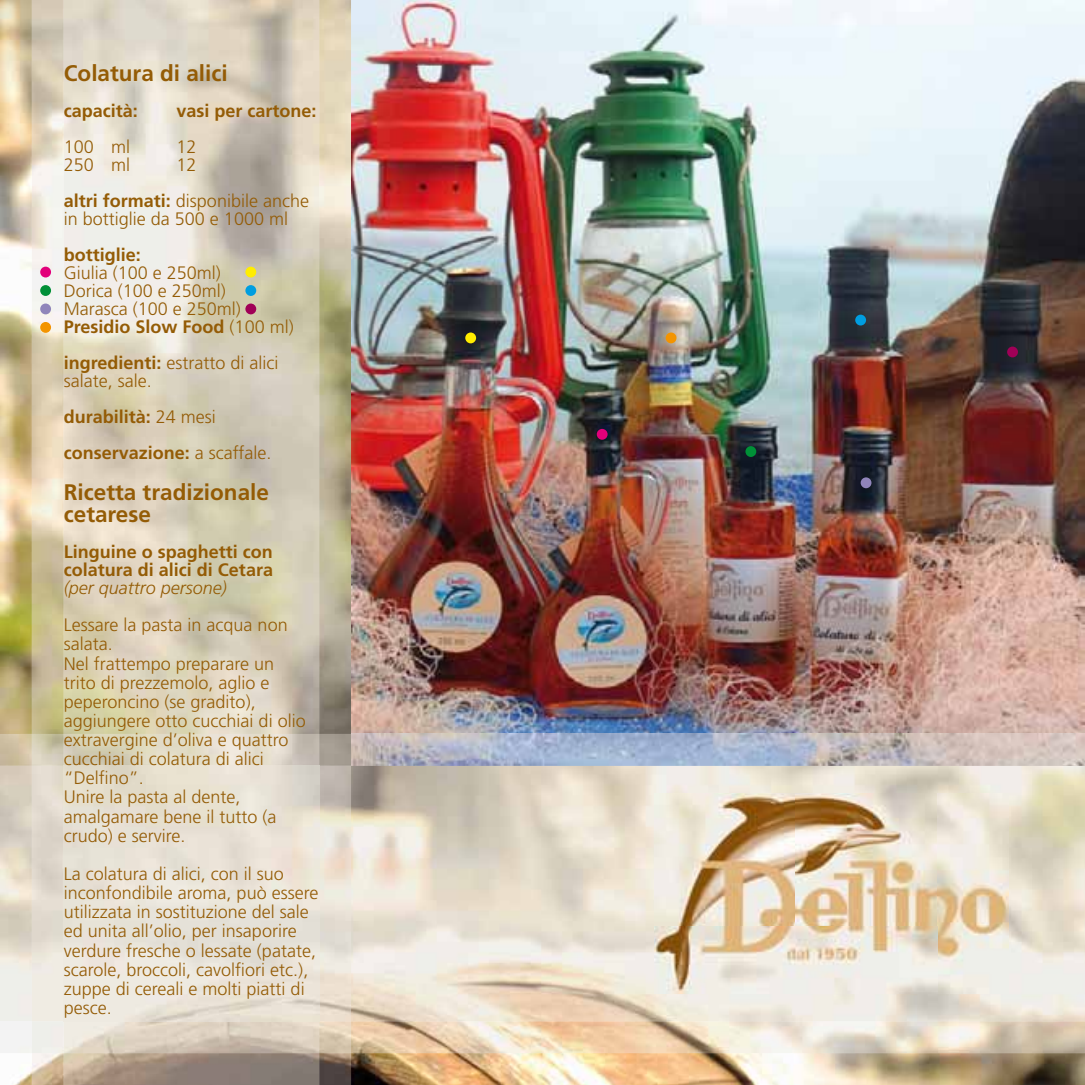
<style>
.page{position:relative;width:1085px;height:1085px;background:#fff}
.page>*{position:absolute;margin:0;border:0;box-sizing:border-box;transform-origin:0 0}
.t1{font:700 22.5px/22.5px "Frutiger";color:#945c06}
.t2{font:300 18px/19.1px "Frutiger";color:#945c06}
.t3{font:700 18px/36px "Frutiger";color:#945c06}
.t4{font:italic 300 18px "Frutiger";color:#945c06}
.s1{font-weight:700}
.s2{font-weight:300}
</style>
<div class="page">
<img style="left:0;top:0;width:1084px;height:1084px">
<img style="left:351px;top:0;width:733px;height:733px">
<img style="left:32px;top:0;width:319px;height:1084px">
<img style="left:64px;top:0;width:255px;height:1084px">
<img style="left:0;top:733px;width:1084px;height:319px">
<img style="left:32px;top:733px;width:319px;height:319px">
<img style="left:64px;top:733px;width:255px;height:319px">
<img style="left:0;top:765px;width:1084px;height:255px">
<img style="left:32px;top:765px;width:319px;height:255px">
<img style="left:64px;top:765px;width:255px;height:255px">
<img style="left:654px;top:793px;width:354px;height:199px">
<div style="left:245px;top:266px;width:11px;height:12px;background:#ffed00;border-radius:50%"></div>
<div style="left:245px;top:285px;width:11px;height:11px;background:#009ee0;border-radius:50%"></div>
<div style="left:40px;top:266px;width:11px;height:11px;background:#e2007a;border-radius:50%"></div>
<div style="left:40px;top:285px;width:11px;height:11px;background:#009037;border-radius:50%"></div>
<div style="left:40px;top:303px;width:11px;height:11px;background:#9085ba;border-radius:50%"></div>
<div style="left:40px;top:322px;width:11px;height:11px;background:#f39400;border-radius:50%"></div>
<div style="left:665px;top:332px;width:11px;height:11px;background:#f39400;border-radius:50%"></div>
<div style="left:465px;top:332px;width:11px;height:11px;background:#ffed00;border-radius:50%"></div>
<div style="left:596px;top:429px;width:11px;height:10px;background:#e2007a;border-radius:50%"></div>
<div style="left:745px;top:446px;width:11px;height:11px;background:#009037;border-radius:50%"></div>
<div style="left:855px;top:314px;width:10px;height:11px;background:#009ee0;border-radius:50%"></div>
<div style="left:860px;top:477px;width:11px;height:11px;background:#9085ba;border-radius:50%"></div>
<div style="left:1006px;top:346px;width:11px;height:11px;background:#a00057;border-radius:50%"></div>
<div style="left:245px;top:303px;width:11px;height:11px;background:#a00057;border-radius:50%"></div>
<p class="t1" style="left:64px;top:61px;width:165px">Colatura di alici</p>
<p class="t3" style="left:64px;top:92px;width:76px">capacità:</p>
<p class="t3" style="left:176px;top:92px;width:142px">vasi per cartone:</p>
<p class="t2" style="left:64px;top:137px;width:68px">100 ml</p>
<p class="t2" style="left:176px;top:137px;width:22px">12</p>
<p class="t2" style="left:64px;top:155px;width:68px">250 ml</p>
<p class="t2" style="left:64px;top:146px;width:247px;line-height:36px;text-align:center">12<br><span class="s1">altri formati:</span> disponibile anche</p>
<p class="t2" style="left:64px;top:209px;width:226px">in bottiglie da 500 e 1000 ml</p>
<p class="t3" style="left:64px;top:236px;width:79px">bottiglie:</p>
<p class="t2" style="left:64px;top:263px;width:231px;line-height:18px">Giulia (100 e 250ml)<br>Dorica (100 e 250ml)<br>Marasca (100 e 250ml)<br><span class="s1">Presidio Slow Food</span> (100 ml)</p>
<p class="t2" style="left:64px;top:353px;width:216px;line-height:18px"><span class="s1">ingredienti:</span> estratto di alici salate, sale.</p>
<p class="t3" style="left:64px;top:398px;width:209px">durabilità: <span class="s2">24 mesi </span>conservazione: <span class="s2">a scaffale.</span></p>
<p class="t1" style="left:64px;top:480px;width:207px">Ricetta tradizionale cetarese</p>
<p class="t3" style="left:64px;top:542px;width:211px;line-height:18px">Linguine o spaghetti con colatura di alici di Cetara</p>
<p class="t4" style="left:64px;top:577px;width:165px">(per quattro persone)</p>
<p class="t2" style="left:64px;top:615px;width:243px">Lessare la pasta in acqua non salata.<br>Nel frattempo preparare un trito di prezzemolo, aglio e peperoncino (se gradito), aggiungere otto cucchiai di olio extravergine d’oliva e quattro cucchiai di colatura di alici “Delfino”.<br>Unire la pasta al dente, amalgamare bene il tutto (a crudo) e servire.</p>
<p class="t2" style="left:64px;top:864px;width:256px">La colatura di alici, con il suo inconfondibile aroma, può essere utilizzata in sostituzione del sale ed unita all’olio, per insaporire verdure fresche o lessate (patate, scarole, broccoli, cavolfiori etc.), zuppe di cereali e molti piatti di pesce.</p>
</div>
